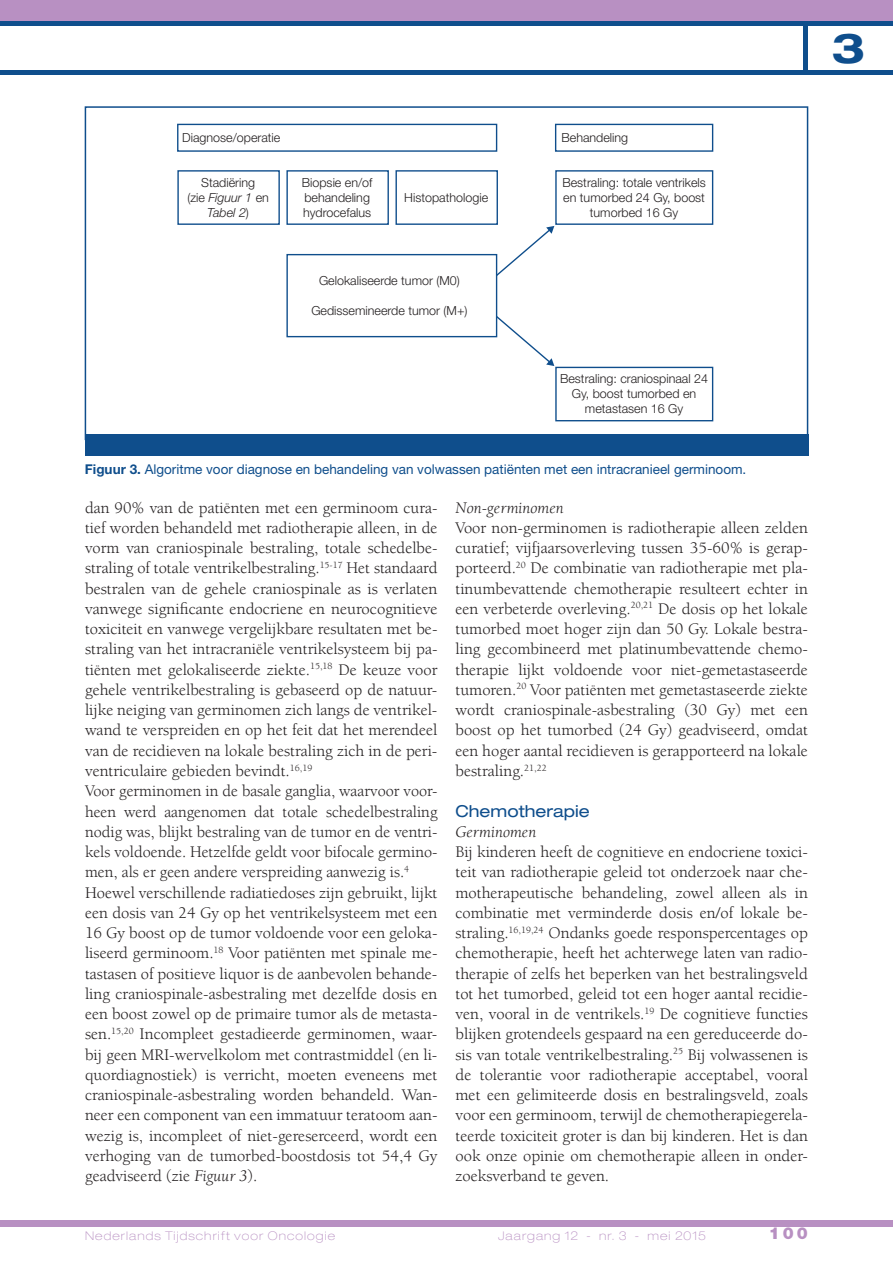
<style>
.page{position:relative;width:893px;height:1263px;background:#fff}
.page>*{position:absolute;margin:0;border:0;box-sizing:border-box;transform-origin:0 0}
.t1{font:700 expanded 41.25px "Helvetica Neue LT Std";color:#0f4e8c}
.t2{font:16.5px/20.2px "Berkeley LT";color:#231f20;text-align:justify}
.t3{font:italic 16.5px "Berkeley LT";color:#231f20}
.t4{font:expanded 16.5px "Helvetica Neue LT Std";color:#0f4e8c}
.t5{font:900 16.5px "Helvetica Neue LT Std";color:#b890c2}
.t6{font:13.5px "Helvetica Neue LT Std";color:#0f4e8c}
.t7{font:300 12.45px/15px "Helvetica Neue LT Std";color:#231f20;text-align:center}
.t8{font:100 expanded 12px "Helvetica Neue LT Std";letter-spacing:.09em;color:#b890c2}
.s1{font-style:italic}
.s2{font-weight:700}
</style>
<div class="page">
<div style="left:0;top:0;width:893px;height:23px;background:#b890c2"></div>
<div style="left:0;top:1220px;width:893px;height:7px;background:#b890c2"></div>
<hr style="left:0;top:70px;width:893px;height:4px;background:#0f4e8c">
<div style="left:0;top:21px;width:893px;height:5px;background:#0f4e8c"></div>
<hr style="left:804px;top:23px;width:4px;height:49px;background:#0f4e8c">
<svg style="left:85px;top:106px;width:723px;height:328px"></svg>
<div style="left:85px;top:434px;width:723px;height:21px;background:#0f4e8c"></div>
<h1 class="t1" style="left:831px;top:22px;width:35px">3</h1>
<p class="t7" style="left:182px;top:130px;width:100px">Diagnose/operatie</p>
<p class="t7" style="left:561px;top:130px;width:68px">Behandeling</p>
<p class="t7" style="left:187px;top:174px;width:83px">Stadiëring<br>(zie <span class="s1">Figuur 1</span> en<br><span class="s1">Tabel 2</span>)</p>
<p class="t7" style="left:302px;top:174px;width:72px;text-align:left">Biopsie en/of behandeling hydrocefalus</p>
<p class="t7" style="left:404px;top:189px;width:85px">Histopathologie</p>
<p class="t7" style="left:319px;top:273px;width:142px">Gelokaliseerde tumor (M0)</p>
<p class="t7" style="left:311px;top:303px;width:158px">Gedissemineerde tumor (M+)</p>
<p class="t7" style="left:562px;top:174px;width:145px">Bestraling: totale ventrikels en tumorbed 24 Gy, boost tumorbed 16 Gy</p>
<p class="t7" style="left:560px;top:371px;width:149px">Bestraling: craniospinaal 24<br>Gy, boost tumorbed en metastasen 16 Gy</p>
<p class="t6" style="left:85px;top:461px;width:663px"><span class="s2">Figuur 3.</span> Algoritme voor diagnose en behandeling van volwassen patiënten met een intracranieel germinoom.</p>
<p class="t2" style="left:85px;top:498px;width:354px;text-align:left">dan 90% van de patiënten met een germinoom cura&shy;tief worden behandeld met radiotherapie alleen, in de vorm van craniospinale bestraling, totale schedelbe&shy;straling of totale ventrikelbestraling.<sup>15-17</sup> Het standaard bestralen van de gehele craniospinale as is verlaten vanwege significante endocriene en neuro cognitieve toxiciteit en vanwege vergelijkbare resultaten met be&shy;straling van het intracraniële ventrikelsysteem bij pa&shy;tiënten met gelokaliseerde ziekte.<sup>15,18</sup> De keuze voor gehele ventrikelbestraling is gebaseerd op de natuur&shy;lijke neiging van germinomen zich langs de ventrikel&shy;wand te verspreiden en op het feit dat het merendeel van de recidieven na lokale bestraling zich in de peri&shy;ventriculaire gebieden bevindt.<sup>16,19<br></sup>Voor germinomen in de basale ganglia, waarvoor voor&shy;heen werd aangenomen dat totale schedelbestraling nodig was, blijkt bestraling van de tumor en de ventri&shy;kels voldoende. Hetzelfde geldt voor bifocale germino&shy;men, als er geen andere verspreiding aanwezig is.<sup>4<br></sup>Hoewel verschillende radiatiedoses zijn gebruikt, lijkt een dosis van 24 Gy op het ventrikelsysteem met een 16 Gy boost op de tumor voldoende voor een geloka&shy;liseerd germinoom.<sup>18</sup> Voor patiënten met spinale me&shy;tastasen of positieve liquor is de aanbevolen behande&shy;ling craniospinale-asbestraling met dezelfde dosis en een boost zowel op de primaire tumor als de metasta&shy;sen.<sup>15,20</sup> Incompleet gestadieerde germinomen, waar&shy;bij geen MRI-wervelkolom met contrastmiddel (en li&shy;quordiagnostiek) is verricht, moeten eveneens met craniospinale-asbestraling worden behandeld. Wan&shy;neer een component van een immatuur teratoom aan&shy;wezig is, incompleet of niet-gereserceerd, wordt een verhoging van de tumorbed-boostdosis tot 54,4 Gy geadviseerd (zie <span class="s1">Figuur 3</span>).</p>
<p class="t3" style="left:455px;top:499px;width:110px">Non-germinomen</p>
<p class="t2" style="left:455px;top:518px;width:354px">Voor non-germinomen is radiotherapie alleen zelden curatief; vijfjaarsoverleving tussen 35-60% is gerap&shy;porteerd.<sup>20</sup> De combinatie van radiotherapie met pla&shy;tinumbevattende chemotherapie resulteert echter in een verbeterde overleving.<sup>20,21</sup> De dosis op het lokale tumorbed moet hoger zijn dan 50 Gy. Lokale bestra&shy;ling gecombineerd met platinumbevattende chemo&shy;therapie lijkt voldoende voor niet-gemetastaseerde tumoren.<sup>20</sup> Voor patiënten met gemetastaseerde ziekte wordt craniospinale-asbestraling (30 Gy) met een boost op het tumorbed (24 Gy) geadviseerd, omdat een hoger aantal recidieven is gerapporteerd na lokale bestraling.<sup>21,22</sup></p>
<p class="t4" style="left:455px;top:801px;width:136px">Chemotherapie</p>
<p class="t3" style="left:455px;top:823px;width:82px">Germinomen</p>
<p class="t2" style="left:455px;top:842px;width:354px">Bij kinderen heeft de cognitieve en endocriene toxici&shy;teit van radiotherapie geleid tot onderzoek naar che&shy;motherapeutische behandeling, zowel alleen als in combinatie met verminderde dosis en/of lokale be&shy;straling.<sup>16,19,24</sup> Ondanks goede responspercentages op chemotherapie, heeft het achterwege laten van radio&shy;therapie of zelfs het beperken van het bestralingsveld tot het tumorbed, geleid tot een hoger aantal recidie&shy;ven, vooral in de ventrikels.<sup>19</sup> De cognitieve functies blijken grotendeels gespaard na een gereduceerde do&shy;sis van totale ven tri kel bestraling.<sup>25</sup> Bij volwassenen is de tolerantie voor radiotherapie acceptabel, vooral met een gelimiteerde dosis en bestralingsveld, zoals voor een germinoom, terwijl de chemotherapiegerela&shy;teerde toxiciteit groter is dan bij kinderen. Het is dan ook onze opinie om chemotherapie alleen in onder&shy;zoeksverband te geven.</p>
<p class="t8" style="left:85px;top:1228px;width:251px">Nederlands Tijdschrift voor Oncologie</p>
<p class="t8" style="left:498px;top:1228px;width:209px">Jaargang 12 - nr. 3 - mei 2015</p>
<p class="t5" style="left:769px;top:1223px;width:41px">100</p>
</div>
